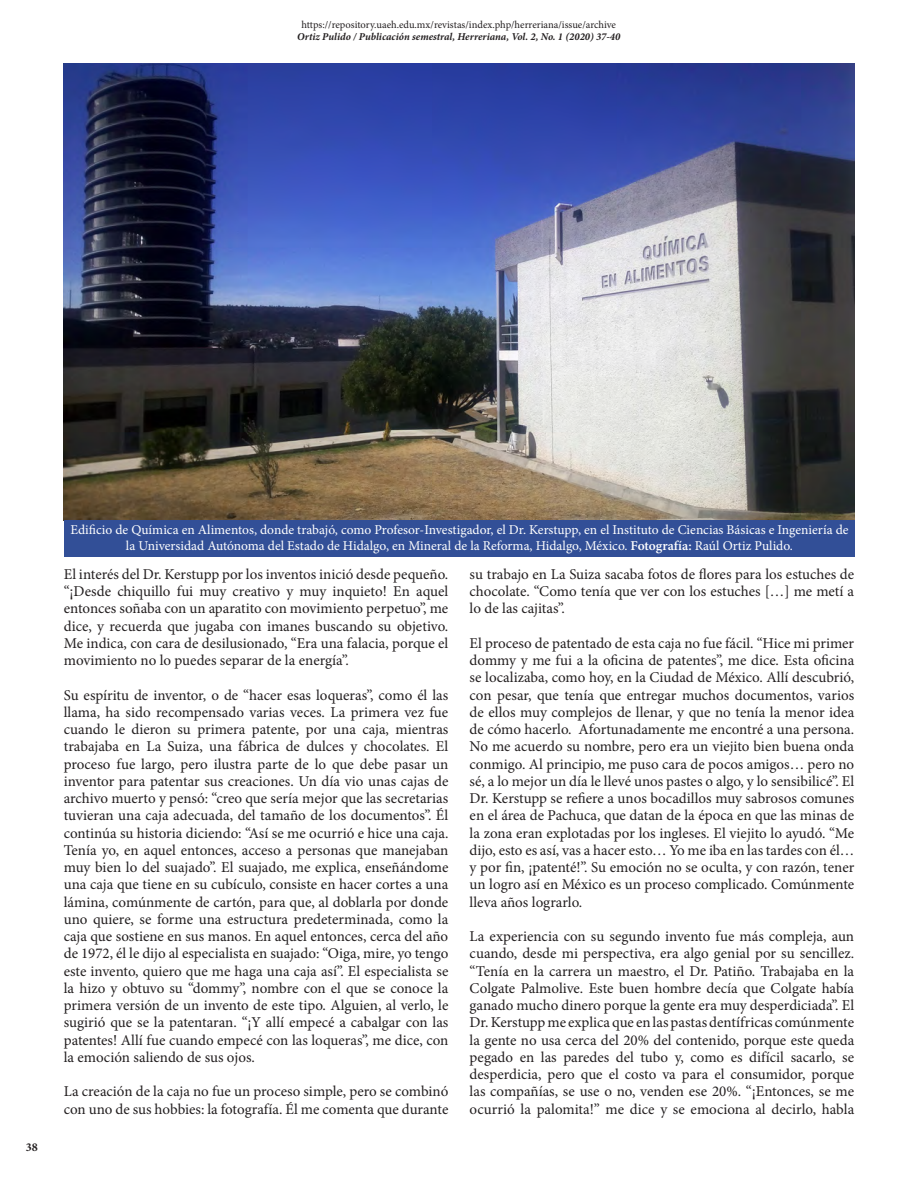
<style>
.page{position:relative;width:918px;height:1188px;background:#fff}
.page>*{position:absolute;margin:0;border:0;box-sizing:border-box;transform-origin:0 0}
.t1{font:15px/17.2px "Minion Pro";color:#231f20;text-align:justify}
.t2{font:13.5px/16.2px "Minion Pro";color:#fff;text-align:center}
.t3{font:700 12px "Minion Pro";color:#231f20}
.t4{font:10.5px "Minion Pro";letter-spacing:-.005em;color:#231f20}
.t5{font:italic 700 10.5px "Minion Pro";color:#231f20}
.s1{font-weight:600}
</style>
<div class="page">
<img style="left:64px;top:64px;width:790px;height:457px">
<div style="left:64px;top:521px;width:790px;height:36px;background:#324f97"></div>
<p class="t4" style="left:301px;top:17px;width:316px">https://repository.uaeh.edu.mx/revistas/index.php/herreriana/issue/archive</p>
<p class="t5" style="left:297px;top:29px;width:325px">Ortiz Pulido / Publicación semestral, Herreriana, Vol. 2, No. 1 (2020) 37-40</p>
<p class="t3" style="left:26px;top:1139px;width:13px">38</p>
<p class="t2" style="left:70px;top:522px;width:780px">Edificio de Química en Alimentos, donde trabajó, como Profesor-Investigador, el Dr. Kerstupp, en el Instituto de Ciencias Básicas e Ingeniería de la Universidad Autónoma del Estado de Hidalgo, en Mineral de la Reforma, Hidalgo, México. <span class="s1">Fotografía:</span> Raúl Ortiz Pulido.</p>
<p class="t1" style="left:64px;top:566px;width:386px">El interés del Dr. Kerstupp por los inventos inició desde pequeño. “¡Desde chiquillo fui muy creativo y muy inquieto! En aquel entonces soñaba con un aparatito con movimiento perpetuo”, me dice, y recuerda que jugaba con imanes buscando su objetivo.<br>Me indica, con cara de desilusionado, “Era una falacia, porque el movimiento no lo puedes separar de la energía”.</p>
<p class="t1" style="left:64px;top:686px;width:386px">Su espíritu de inventor, o de “hacer esas loqueras”, como él las llama, ha sido recompensado varias veces. La primera vez fue cuando le dieron su primera patente, por una caja, mientras trabajaba en La Suiza, una fábrica de dulces y chocolates. El proceso fue largo, pero ilustra parte de lo que debe pasar un inventor para patentar sus creaciones. Un día vio unas cajas de archivo muerto y pensó: “creo que sería mejor que las secretarias tuvieran una caja adecuada, del tamaño de los documentos”. Él continúa su historia diciendo: “Así se me ocurrió e hice una caja.<br>Tenía yo, en aquel entonces, acceso a personas que manejaban muy bien lo del suajado”. El suajado, me explica, enseñándome una caja que tiene en su cubículo, consiste en hacer cortes a una lámina, comúnmente de cartón, para que, al doblarla por donde uno quiere, se forme una estructura predeterminada, como la caja que sostiene en sus manos. En aquel entonces, cerca del año de 1972, él le dijo al especialista en suajado: “Oiga, mire, yo tengo este invento, quiero que me haga una caja así”. El especialista se la hizo y obtuvo su “dommy”, nombre con el que se conoce la primera versión de un invento de este tipo. Alguien, al verlo, le sugirió que se la patentaran. “¡Y allí empecé a cabalgar con las patentes! Allí fue cuando empecé con las loqueras”, me dice, con la emoción saliendo de sus ojos.</p>
<p class="t1" style="left:64px;top:1083px;width:386px">La creación de la caja no fue un proceso simple, pero se combinó con uno de sus hobbies: la fotografía. Él me comenta que durante</p>
<p class="t1" style="left:470px;top:566px;width:386px">su trabajo en La Suiza sacaba fotos de flores para los estuches de chocolate. “Como tenía que ver con los estuches […] me metí a lo de las cajitas”.</p>
<p class="t1" style="left:470px;top:635px;width:386px">El proceso de patentado de esta caja no fue fácil. “Hice mi primer dommy y me fui a la oficina de patentes”, me dice. Esta oficina se localizaba, como hoy, en la Ciudad de México. Allí descubrió, con pesar, que tenía que entregar muchos documentos, varios de ellos muy complejos de llenar, y que no tenía la menor idea de cómo hacerlo. Afortunadamente me encontré a una persona.<br>No me acuerdo su nombre, pero era un viejito bien buena onda conmigo. Al principio, me puso cara de pocos amigos… pero no sé, a lo mejor un día le llevé unos pastes o algo, y lo sensibilicé”. El Dr. Kerstupp se refiere a unos bocadillos muy sabrosos comunes en el área de Pachuca, que datan de la época en que las minas de la zona eran explotadas por los ingleses. El viejito lo ayudó. “Me dijo, esto es así, vas a hacer esto… Yo me iba en las tardes con él… y por fin, ¡patenté!”. Su emoción no se oculta, y con razón, tener un logro así en México es un proceso complicado. Comúnmente lleva años lograrlo.</p>
<p class="t1" style="left:470px;top:928px;width:386px">La experiencia con su segundo invento fue más compleja, aun cuando, desde mi perspectiva, era algo genial por su sencillez. “Tenía en la carrera un maestro, el Dr. Patiño. Trabajaba en la Colgate Palmolive. Este buen hombre decía que Colgate había ganado mucho dinero porque la gente era muy desperdiciada”. El Dr. Kerstupp me explica que en las pastas dentífricas comúnmente la gente no usa cerca del 20% del contenido, porque este queda pegado en las paredes del tubo y, como es difícil sacarlo, se desperdicia, pero que el costo va para el consumidor, porque las compañías, se use o no, venden ese 20%. “¡Entonces, se me ocurrió la palomita!” me dice y se emociona al decirlo, habla</p>
</div>
